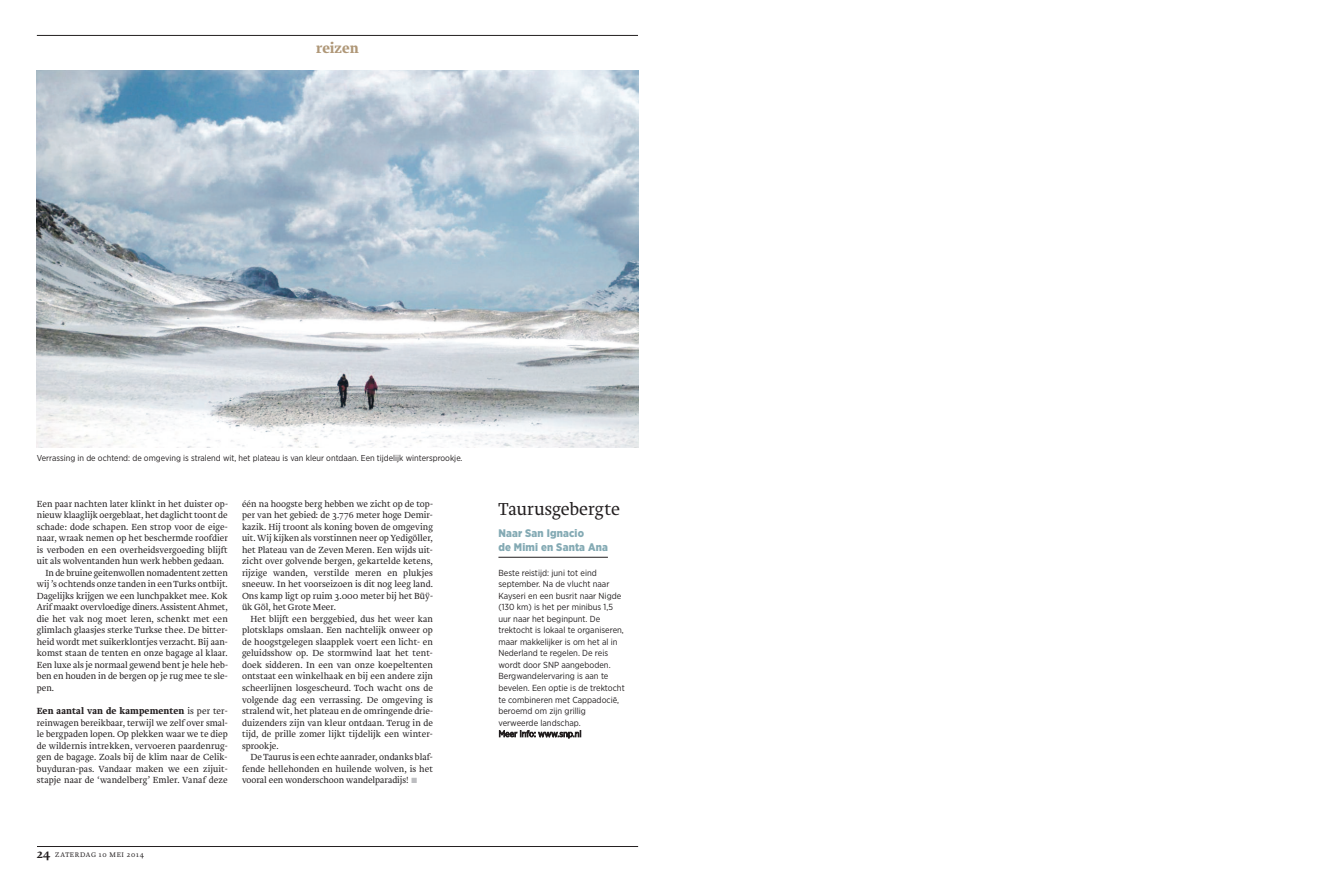
<style>
.page{position:relative;width:1333px;height:893px;background:#fff}
.page>*{position:absolute;margin:0;border:0;box-sizing:border-box;transform-origin:0 0}
.t1{font:300 18px "Brioni Std";color:#231f20}
.t2{font:700 14px "Brioni Std";color:#af9777}
.t3{font:900 11px/14px "Gotham Narrow";letter-spacing:.015em;color:#84aab4}
.t4{font:300 9.2px/11.5px "Brioni Std";color:#231f20;text-align:justify}
.t5{font:8.8px/11.5px "Gotham Narrow";color:#231f20}
.t6{font:8.6px "Gotham Narrow";color:#231f20}
.t7{font:300 7px "Brioni Std";letter-spacing:.1em;color:#231f20}
.s1{font-weight:700}
.s2{font-family:"Publico Headline";font-weight:900;font-size:7.5px;color:#bcbdc0}
.s3{font-weight:700;font-size:12px}
</style>
<div class="page">
<hr style="left:37px;top:846px;width:601px;height:1px;background:#231f20">
<hr style="left:37px;top:35px;width:601px;height:1px;background:#231f20">
<hr style="left:498px;top:557px;width:110px;height:1px;background:#231f20">
<img style="left:37px;top:70px;width:601px;height:378px">
<h2 class="t2" style="left:316px;top:44px;width:44px">reizen</h2>
<p class="t6" style="left:37px;top:455px;width:427px">Verrassing in de ochtend: de omgeving is stralend wit, het plateau is van kleur ontdaan. Een tijdelijk wintersprookje.</p>
<p class="t4" style="left:37px;top:499px;width:193px">Een paar nachten later klinkt in het duister op-</p>
<p class="t4" style="left:37px;top:511px;width:192px">nieuw klaaglijk oergeblaat, het daglicht toont de</p>
<p class="t4" style="left:37px;top:522px;width:192px">schade: dode schapen. Een strop voor de eige-</p>
<p class="t4" style="left:37px;top:534px;width:192px">naar, wraak nemen op het beschermde roofdier</p>
<p class="t4" style="left:37px;top:545px;width:192px">is verboden en een overheidsvergoeding blijft</p>
<p class="t4" style="left:37px;top:557px;width:189px">uit als wolventanden hun werk hebben gedaan.</p>
<p class="t4" style="left:45px;top:568px;width:184px">In de bruine geitenwollen nomadentent zetten</p>
<p class="t4" style="left:37px;top:580px;width:192px">wij ’s ochtends onze tanden in eenTurks ontbijt.</p>
<p class="t4" style="left:37px;top:591px;width:192px">Dagelijks krijgen we een lunchpakket mee. Kok</p>
<p class="t4" style="left:37px;top:603px;width:192px">Arif maakt overvloedige diners.AssistentAhmet,</p>
<p class="t4" style="left:37px;top:614px;width:192px">die het vak nog moet leren, schenkt met een</p>
<p class="t4" style="left:37px;top:626px;width:192px">glimlach glaasjes sterke Turkse thee. De bitter-</p>
<p class="t4" style="left:37px;top:637px;width:192px">heid wordt met suikerklontjes verzacht. Bij aan-</p>
<p class="t4" style="left:37px;top:649px;width:192px">komst staan de tenten en onze bagage al klaar.</p>
<p class="t4" style="left:37px;top:660px;width:193px">Een luxe als je normaal gewend bent je hele heb-</p>
<p class="t4" style="left:37px;top:672px;width:192px">ben en houden in de bergen op je rug mee te sle-</p>
<p class="t4" style="left:37px;top:683px;width:19px">pen.</p>
<p class="t4" style="left:37px;top:706px;width:192px"><span class="s1">Een aantal van de kampementen</span> is per ter&shy;reinwagen bereikbaar, terwijl we zelf over smal&shy;le bergpaden lopen. Op plekken waar we te diep de wildernis intrekken, vervoeren paardenrug&shy;gen de bagage. Zoals bij de klim naar de Celik&shy;buyduran-pas. Vandaar maken we een zijuit&shy;stapje naar de ‘wandelberg’ Emler. Vanaf deze</p>
<p class="t4" style="left:242px;top:499px;width:193px">één na hoogste berg hebben we zicht op de top&shy;per van het gebied: de 3.776 meter hoge Demir&shy;kazik. Hij troont als koning boven de omgeving uit. Wij kijken als vorstinnen neer op Yedigöller, het Plateau van de Zeven Meren. Een wijds uit&shy;zicht over golvende bergen, gekartelde ketens, rijzige wanden, verstilde meren en plukjes sneeuw. In het voorseizoen is dit nog leeg land.<br>Ons kamp ligt op ruim 3.000 meter bij het Büÿ&shy;ük Göl, het Grote Meer.</p>
<p class="t4" style="left:242px;top:614px;width:192px;text-indent:9px">Het blijft een berggebied, dus het weer kan plotsklaps omslaan. Een nachtelijk onweer op de hoogstgelegen slaapplek voert een licht- en geluidsshow op. De stormwind laat het tent&shy;doek sidderen. In een van onze koepeltenten ontstaat een winkelhaak en bij een andere zijn scheerlijnen losgescheurd. Toch wacht ons de volgende dag een verrassing. De omgeving is stralend wit, het plateau en de omringende drie&shy;duizenders zijn van kleur ontdaan. Terug in de tijd, de prille zomer lijkt tijdelijk een winter&shy;sprookje.</p>
<p class="t4" style="left:242px;top:752px;width:192px;text-indent:9px">De Taurus is een echte aanrader, ondanks blaf&shy;fende hellehonden en huilende wolven, is het vooral een wonderschoon wandelparadijs! <span class="s2">■</span></p>
<p class="t7" style="left:37px;top:853px;width:109px"><span class="s3">24</span> ZATERDAG 10 MEI 2014</p>
<h1 class="t1" style="left:498px;top:503px;width:123px">Taurusgebergte</h1>
<p class="t3" style="left:498px;top:527px;width:111px">Naar San Ignacio<br>de Mimi en Santa Ana</p>
<p class="t5" style="left:498px;top:568px;width:128px">Beste reistijd: juni tot eind september. Na de vlucht naar<br>Kayseri en een busrit naar Nigde (130 km) is het per minibus 1,5 uur naar het beginpunt. De trektocht is lokaal te organiseren, maar makkelijker is om het al in<br>Nederland te regelen. De reis wordt door SNP aangeboden.<br>Bergwandelervaring is aan te bevelen. Een optie is de trektocht te combineren met Cappadocië, beroemd om zijn grillig verweerde landschap.<br>Meer info: www.snp.nl</p>
</div>
